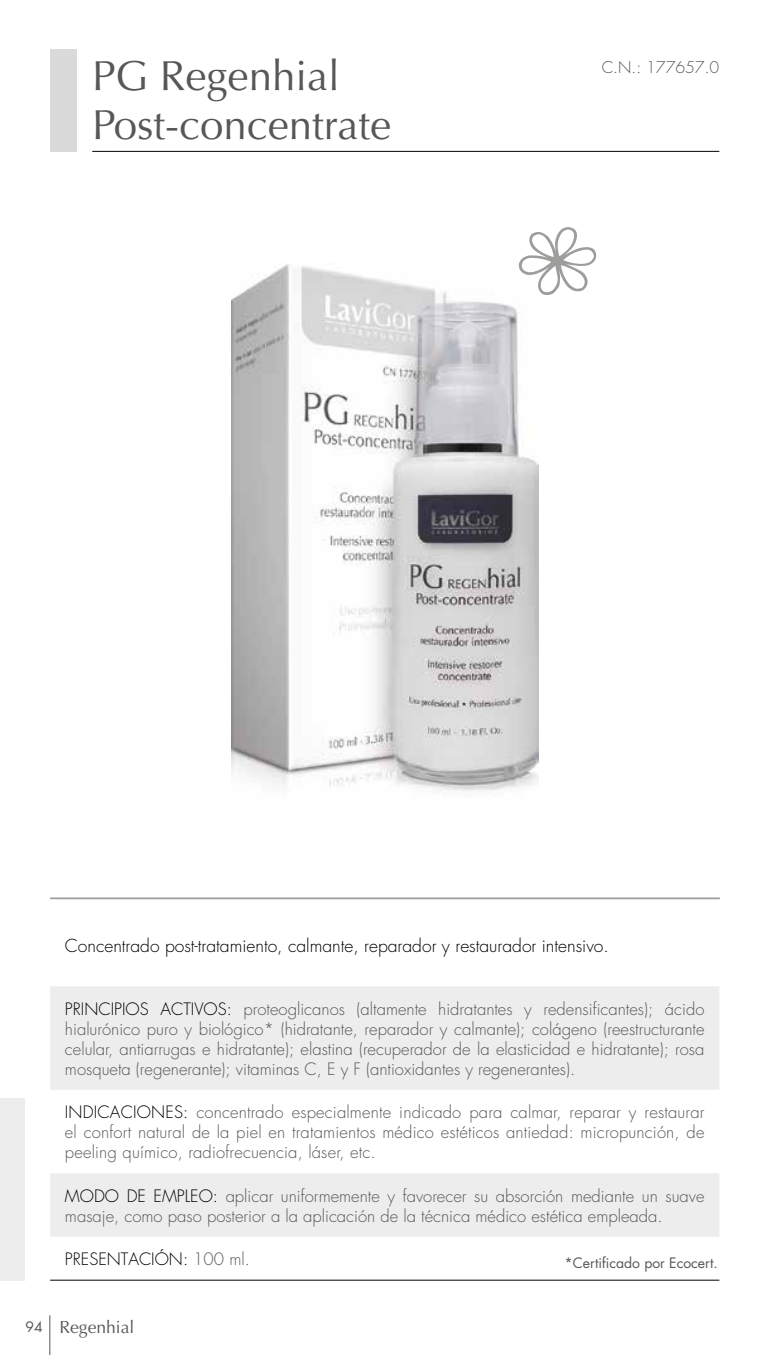
<style>
.page{position:relative;width:769px;height:1365px;background:#fff}
.page>*{position:absolute;margin:0;border:0;box-sizing:border-box;transform-origin:0 0}
.t1{font:42px/49px "Optima LT Std";color:#575756}
.t2{font:300 17.5px "Futura Std";color:#000}
.t3{font:17.5px "Optima LT Std";color:#575756}
.t4{font:300 16.62px/19.9px "Futura Std";color:#575756;text-align:justify}
.t5{font:300 16.62px "Futura Std";color:#000}
.t6{font:300 15.75px "Futura Std";color:#575756}
.t7{font:14px "Futura Std";color:#575756}
.s1{color:#000}
.s2{color:#575756}
</style>
<div class="page">
<hr style="left:50px;top:1315px;width:1px;height:39px;background:#575756">
<img style="left:232px;top:264px;width:306px;height:527px">
<svg style="left:50px;top:986px;width:669px;height:250px;fill:#ededed"></svg>
<hr style="left:50px;top:1279px;width:669px;height:1px;background:#000">
<hr style="left:50px;top:897px;width:670px;height:2px;background:#9d9d9c">
<svg style="left:519px;top:227px;width:77px;height:68px"></svg>
<div style="left:50px;top:50px;width:26px;height:102px;background:#dadada"></div>
<hr style="left:92px;top:151px;width:627px;height:1px;background:#000">
<div style="left:0;top:1097px;width:24px;height:183px;background:#ededed"></div>
<h1 class="t1" style="left:92px;top:52px;width:300px">PG Regenhial<br>Post-concentrate</h1>
<p class="t6" style="left:602px;top:57px;width:119px">C.N.: 177657.0</p>
<p class="t2" style="left:65px;top:934px;width:545px">Concentrado post-tratamiento, calmante, reparador y restaurador intensivo.</p>
<p class="t4" style="left:65px;top:999px;width:641px"><span class="s1">PRINCIPIOS ACTIVOS:</span> proteoglicanos (altamente hidratantes y redensificantes); ácido hialurónico puro y biológico* (hidratante, reparador y calmante); colágeno (reestructurante celular, antiarrugas e hidratante); elastina (recuperador de la elasticidad e hidratante); rosa mosqueta (regenerante); vitaminas C, E y F (antioxidantes y regenerantes).</p>
<p class="t4" style="left:65px;top:1102px;width:641px"><span class="s1">INDICACIONES:</span> concentrado especialmente indicado para calmar, reparar y restaurar el confort natural de la piel en tratamientos médico estéticos antiedad: micropunción, de peeling químico, radiofrecuencia, láser, etc.</p>
<p class="t4" style="left:65px;top:1186px;width:641px"><span class="s1">MODO DE EMPLEO:</span> aplicar uniformemente y favorecer su absorción mediante un suave masaje, como paso posterior a la aplicación de la técnica médico estética empleada.</p>
<p class="t5" style="left:65px;top:1248px;width:186px">PRESENTACIÓN: <span class="s2">100 ml.</span></p>
<p class="t7" style="left:564px;top:1253px;width:155px">*Certificado por Ecocert.</p>
<p class="t7" style="left:25px;top:1317px;width:19px">94</p>
<p class="t3" style="left:60px;top:1316px;width:76px">Regenhial</p>
</div>
